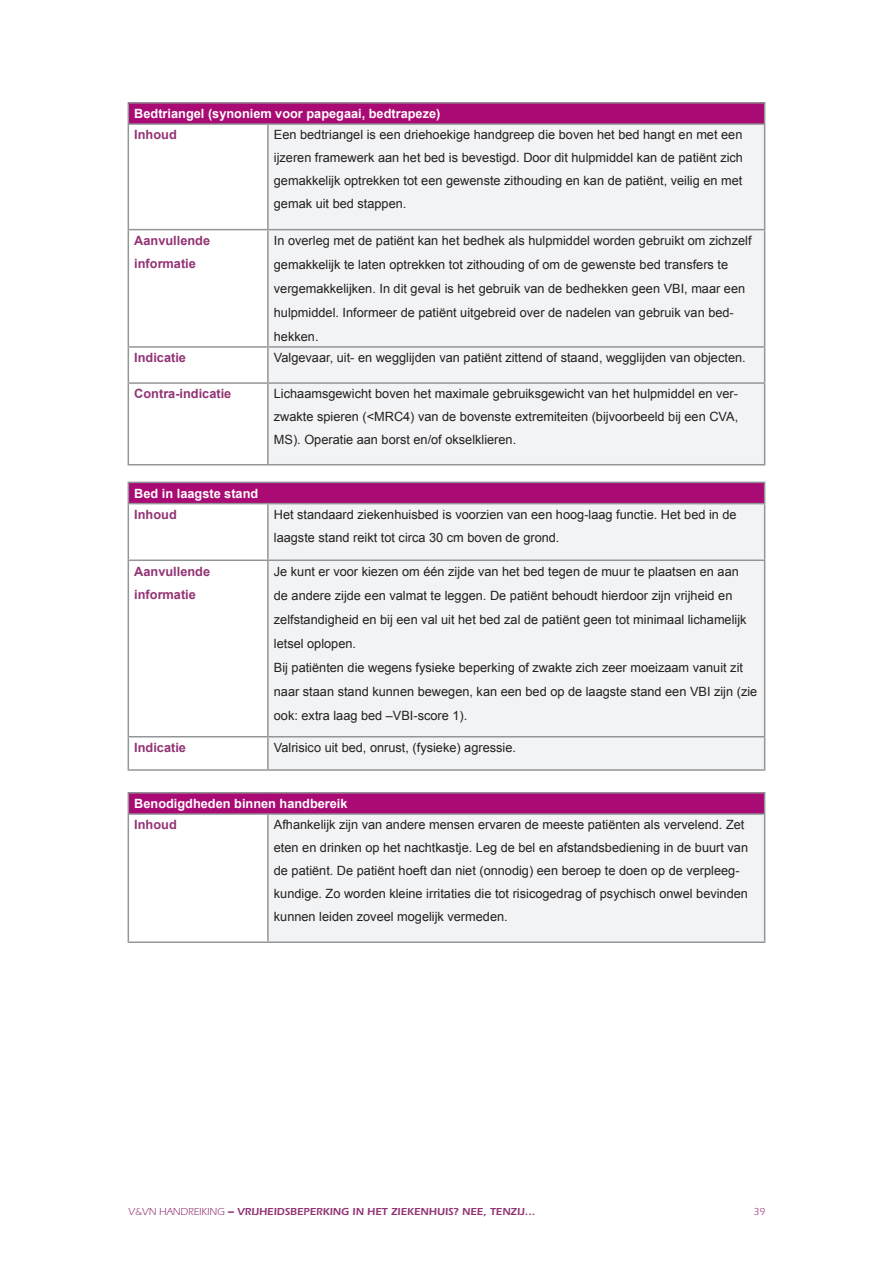
<style>
.page{position:relative;width:893px;height:1263px;background:#fff}
.page>*{position:absolute;margin:0;border:0;box-sizing:border-box;transform-origin:0 0}
.t1{font:12.75px/23px "Arial";color:#231f20}
.t2{font:700 12.75px/23px "Arial";color:#923374}
.t3{font:700 12.75px "Arial";color:#fff}
.t4{font:600 10.5px "ITC Eras Std";color:#923374}
.t5{font:10.5px "ITC Eras Std";color:#923374}
.s1{font-weight:400}
.s2{font-family:"Arial";font-weight:700}
</style>
<div class="page">
<div style="left:128px;top:103px;width:637px;height:21px;background:#aa0a73"></div>
<div style="left:269px;top:125px;width:495px;height:339px;background:#f2f3f4"></div>
<hr style="left:128px;top:102px;width:140px;height:2px;background:#939598">
<svg style="left:128px;top:104px;width:1px;height:19px"></svg>
<hr style="left:268px;top:102px;width:497px;height:2px;background:#939598">
<svg style="left:764px;top:104px;width:1px;height:19px"></svg>
<hr style="left:128px;top:123px;width:140px;height:2px;background:#939598">
<hr style="left:128px;top:125px;width:1px;height:104px;background:#939598">
<hr style="left:268px;top:123px;width:497px;height:2px;background:#939598">
<hr style="left:267px;top:125px;width:2px;height:104px;background:#939598">
<hr style="left:764px;top:125px;width:1px;height:104px;background:#939598">
<hr style="left:128px;top:229px;width:140px;height:1px;background:#939598">
<hr style="left:128px;top:230px;width:1px;height:116px;background:#939598">
<hr style="left:268px;top:229px;width:497px;height:1px;background:#939598">
<hr style="left:267px;top:230px;width:2px;height:116px;background:#939598">
<hr style="left:764px;top:230px;width:1px;height:116px;background:#939598">
<hr style="left:128px;top:346px;width:140px;height:2px;background:#939598">
<hr style="left:128px;top:348px;width:1px;height:34px;background:#939598">
<hr style="left:268px;top:346px;width:497px;height:2px;background:#939598">
<hr style="left:267px;top:348px;width:2px;height:34px;background:#939598">
<hr style="left:764px;top:348px;width:1px;height:34px;background:#939598">
<hr style="left:128px;top:382px;width:140px;height:2px;background:#939598">
<hr style="left:128px;top:384px;width:1px;height:80px;background:#939598">
<hr style="left:268px;top:382px;width:497px;height:2px;background:#939598">
<hr style="left:267px;top:384px;width:2px;height:80px;background:#939598">
<hr style="left:764px;top:384px;width:1px;height:80px;background:#939598">
<hr style="left:128px;top:464px;width:140px;height:1px;background:#939598">
<hr style="left:268px;top:464px;width:497px;height:1px;background:#939598">
<div style="left:128px;top:482px;width:637px;height:22px;background:#aa0a73"></div>
<div style="left:269px;top:504px;width:495px;height:265px;background:#f2f3f4"></div>
<hr style="left:128px;top:482px;width:140px;height:1px;background:#939598">
<svg style="left:128px;top:483px;width:140px;height:255px"></svg>
<hr style="left:268px;top:482px;width:497px;height:1px;background:#939598">
<svg style="left:764px;top:483px;width:1px;height:20px"></svg>
<hr style="left:128px;top:503px;width:140px;height:1px;background:#939598">
<hr style="left:128px;top:504px;width:1px;height:55px;background:#939598">
<hr style="left:268px;top:503px;width:497px;height:1px;background:#939598">
<hr style="left:267px;top:504px;width:2px;height:55px;background:#939598">
<hr style="left:764px;top:504px;width:1px;height:55px;background:#939598">
<hr style="left:128px;top:559px;width:140px;height:2px;background:#939598">
<hr style="left:128px;top:561px;width:1px;height:175px;background:#939598">
<hr style="left:268px;top:559px;width:497px;height:2px;background:#939598">
<hr style="left:267px;top:561px;width:2px;height:175px;background:#939598">
<hr style="left:764px;top:561px;width:1px;height:175px;background:#939598">
<hr style="left:128px;top:736px;width:140px;height:1px;background:#939598">
<hr style="left:128px;top:737px;width:1px;height:32px;background:#939598">
<hr style="left:268px;top:736px;width:497px;height:1px;background:#939598">
<hr style="left:267px;top:737px;width:2px;height:32px;background:#939598">
<hr style="left:764px;top:737px;width:1px;height:32px;background:#939598">
<hr style="left:128px;top:769px;width:140px;height:2px;background:#939598">
<hr style="left:268px;top:769px;width:497px;height:2px;background:#939598">
<div style="left:128px;top:793px;width:637px;height:21px;background:#aa0a73"></div>
<div style="left:268px;top:814px;width:497px;height:128px;background:#f2f3f4"></div>
<hr style="left:128px;top:792px;width:140px;height:1px;background:#939598">
<svg style="left:128px;top:793px;width:1px;height:20px"></svg>
<hr style="left:268px;top:792px;width:497px;height:1px;background:#939598">
<svg style="left:764px;top:793px;width:1px;height:20px"></svg>
<hr style="left:128px;top:813px;width:140px;height:2px;background:#939598">
<hr style="left:128px;top:815px;width:1px;height:126px;background:#939598">
<hr style="left:268px;top:813px;width:497px;height:2px;background:#939598">
<hr style="left:267px;top:815px;width:2px;height:126px;background:#939598">
<hr style="left:764px;top:815px;width:1px;height:126px;background:#939598">
<hr style="left:128px;top:941px;width:140px;height:2px;background:#939598">
<hr style="left:268px;top:941px;width:497px;height:2px;background:#939598">
<p class="t3" style="left:134px;top:105px;width:308px">Bedtriangel (synoniem voor papegaai, bedtrapeze)</p>
<p class="t2" style="left:134px;top:124px;width:44px">Inhoud</p>
<p class="t1" style="left:274px;top:124px;width:471px;text-align:justify">Een bedtriangel is een driehoekige handgreep die boven het bed hangt en met een ijzeren framewerk aan het bed is bevestigd. Door dit hulpmiddel kan de patiënt zich gemakkelijk optrekken tot een gewenste zithouding en kan de patiënt, veilig en met gemak uit bed stappen.</p>
<p class="t2" style="left:134px;top:229px;width:77px">Aanvullende informatie</p>
<p class="t1" style="left:274px;top:229px;width:479px;line-height:24px">In overleg met de patiënt kan het bedhek als hulpmiddel worden gebruikt om zichzelf gemakkelijk te laten optrekken tot zithouding of om de gewenste bed transfers te vergemakkelijken. In dit geval is het gebruik van de bedhekken geen VBI, maar een hulpmiddel. Informeer de patiënt uitgebreid over de nadelen van gebruik van bed&shy;hekken.</p>
<p class="t2" style="left:134px;top:347px;width:53px">Indicatie</p>
<p class="t1" style="left:274px;top:346px;width:473px">Valgevaar, uit- en wegglijden van patiënt zittend of staand, wegglijden van objecten.</p>
<p class="t2" style="left:134px;top:383px;width:99px">Contra-indicatie</p>
<p class="t1" style="left:274px;top:382px;width:466px;text-align:justify">Lichaamsgewicht boven het maximale gebruiksgewicht van het hulpmiddel en ver&shy;zwakte spieren (&lt;MRC4) van de bovenste extremiteiten (bijvoorbeeld bij een CVA, MS). Operatie aan borst en/of okselklieren.</p>
<p class="t3" style="left:134px;top:485px;width:125px">Bed in laagste stand</p>
<p class="t2" style="left:134px;top:503px;width:44px">Inhoud</p>
<p class="t1" style="left:274px;top:503px;width:464px">Het standaard ziekenhuisbed is voorzien van een hoog-laag functie. Het bed in de laagste stand reikt tot circa 30 cm boven de grond.</p>
<p class="t2" style="left:134px;top:560px;width:77px">Aanvullende informatie</p>
<p class="t1" style="left:274px;top:559px;width:485px;line-height:24px">Je kunt er voor kiezen om één zijde van het bed tegen de muur te plaatsen en aan<br>de andere zijde een valmat te leggen. De patiënt behoudt hierdoor zijn vrijheid en zelfstandigheid en bij een val uit het bed zal de patiënt geen tot minimaal lichamelijk letsel oplopen.<br>Bij patiënten die wegens fysieke beperking of zwakte zich zeer moeizaam vanuit zit naar staan stand kunnen bewegen, kan een bed op de laagste stand een VBI zijn (zie ook: extra laag bed –VBI-score 1).</p>
<p class="t2" style="left:134px;top:736px;width:53px">Indicatie</p>
<p class="t1" style="left:274px;top:736px;width:244px">Valrisico uit bed, onrust, (fysieke) agressie.</p>
<p class="t3" style="left:134px;top:795px;width:215px">Benodigdheden binnen handbereik</p>
<p class="t2" style="left:134px;top:814px;width:44px">Inhoud</p>
<p class="t1" style="left:274px;top:813px;width:476px">Afhankelijk zijn van andere mensen ervaren de meeste patiënten als vervelend. Zet eten en drinken op het nachtkastje. Leg de bel en afstandsbediening in de buurt van de patiënt. De patiënt hoeft dan niet (onnodig) een beroep te doen op de verpleeg&shy;kundige. Zo worden kleine irritaties die tot risicogedrag of psychisch onwel bevinden kunnen leiden zoveel mogelijk vermeden.</p>
<p class="t4" style="left:129px;top:1205px;width:408px"><span class="s1">V&amp;VN HANDREIKING</span> <span class="s2">–</span> VRIJHEIDSBEPERKING IN HET ZIEKENHUIS? NEE, TENZIJ…</p>
<p class="t5" style="left:753px;top:1206px;width:13px">39</p>
</div>
